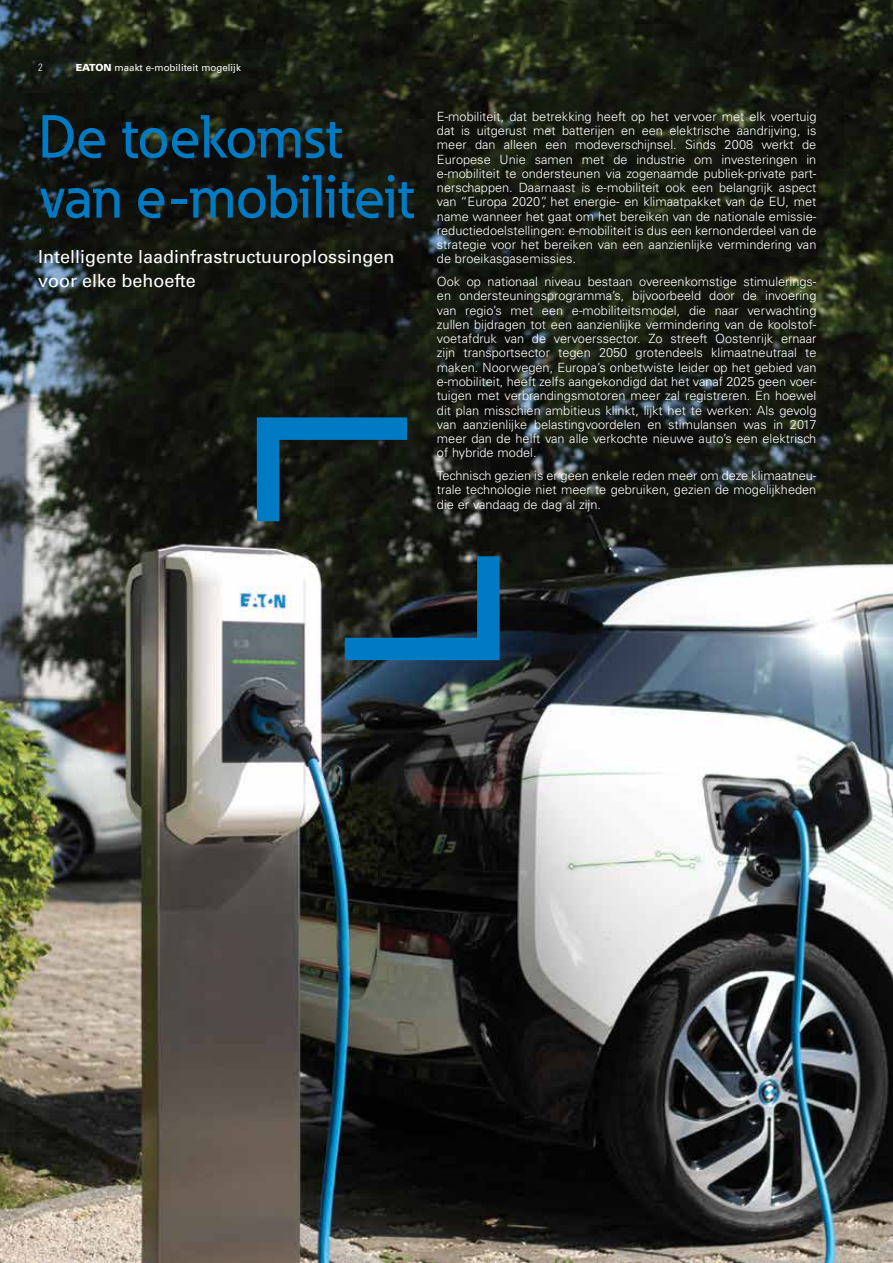
<style>
.page{position:relative;width:893px;height:1263px;background:#fff}
.page>*{position:absolute;margin:0;border:0;box-sizing:border-box;transform-origin:0 0}
.t1{font:500 60px/60px "Eaton";color:#007ac2}
.t2{font:18px/24px "Univers";color:#fff}
.t3{font:300 12.75px/14.2px "Univers LT Std";color:#fff;text-align:justify}
.t4{font:300 condensed 10.5px "Univers";color:#fff}
.t5{font:9.75px "Univers";color:#fff}
.s1{font-weight:900}
</style>
<div class="page">
<img style="left:0;top:0;width:893px;height:1263px">
<svg style="left:246px;top:406px;width:265px;height:265px;background:#2c4148"></svg>
<p class="t4" style="left:38px;top:61px;width:6px">2</p>
<p class="t5" style="left:76px;top:62px;width:167px"><span class="s1">EATON</span> maakt e-mobiliteit mogelijk</p>
<h1 class="t1" style="left:38px;top:106px;width:377px">De toekomst van e-mobiliteit</h1>
<p class="t3" style="left:437px;top:109px;width:381px">E-mobiliteit, dat betrekking heeft op het vervoer met elk voertuig dat is uitgerust met batterijen en een elektrische aandrijving, is meer dan alleen een modeverschijnsel. Sinds 2008 werkt de Europese Unie samen met de industrie om investeringen in e-mobiliteit te ondersteunen via zogenaamde publiek-private part&shy;nerschappen. Daarnaast is e-mobiliteit ook een belangrijk aspect van “Europa 2020”, het energie- en klimaatpakket van de EU, met name wanneer het gaat om het bereiken van de nationale emissie&shy;reductiedoelstellingen: e-mobiliteit is dus een kernonderdeel van de strategie voor het bereiken van een aanzienlijke vermindering van de broeikasgasemissies.</p>
<p class="t3" style="left:437px;top:275px;width:381px">Ook op nationaal niveau bestaan overeenkomstige stimulerings&shy;en ondersteuningsprogramma’s, bijvoorbeeld door de invoering van regio’s met een e-mobiliteitsmodel, die naar verwachting zullen bijdragen tot een aanzienlijke vermindering van de koolstof&shy;voetafdruk van de vervoerssector. Zo streeft Oostenrijk ernaar zijn transportsector tegen 2050 grotendeels klimaatneutraal te maken. Noorwegen, Europa’s onbetwiste leider op het gebied van e-mobiliteit, heeft zelfs aangekondigd dat het vanaf 2025 geen voer&shy;tuigen met verbrandingsmotoren meer zal registreren. En hoewel dit plan misschien ambitieus klinkt, lijkt het te werken: Als gevolg van aanzienlijke belastingvoordelen en stimulansen was in 2017 meer dan de helft van alle verkochte nieuwe auto’s een elektrisch of hybride model.</p>
<p class="t3" style="left:437px;top:468px;width:381px">Technisch gezien is er geen enkele reden meer om deze klimaatneu&shy;trale technologie niet meer te gebruiken, gezien de mogelijkheden die er vandaag de dag al zijn.</p>
<h2 class="t2" style="left:38px;top:245px;width:358px">Intelligente laadinfrastructuuroplossingen voor elke behoefte</h2>
</div>
